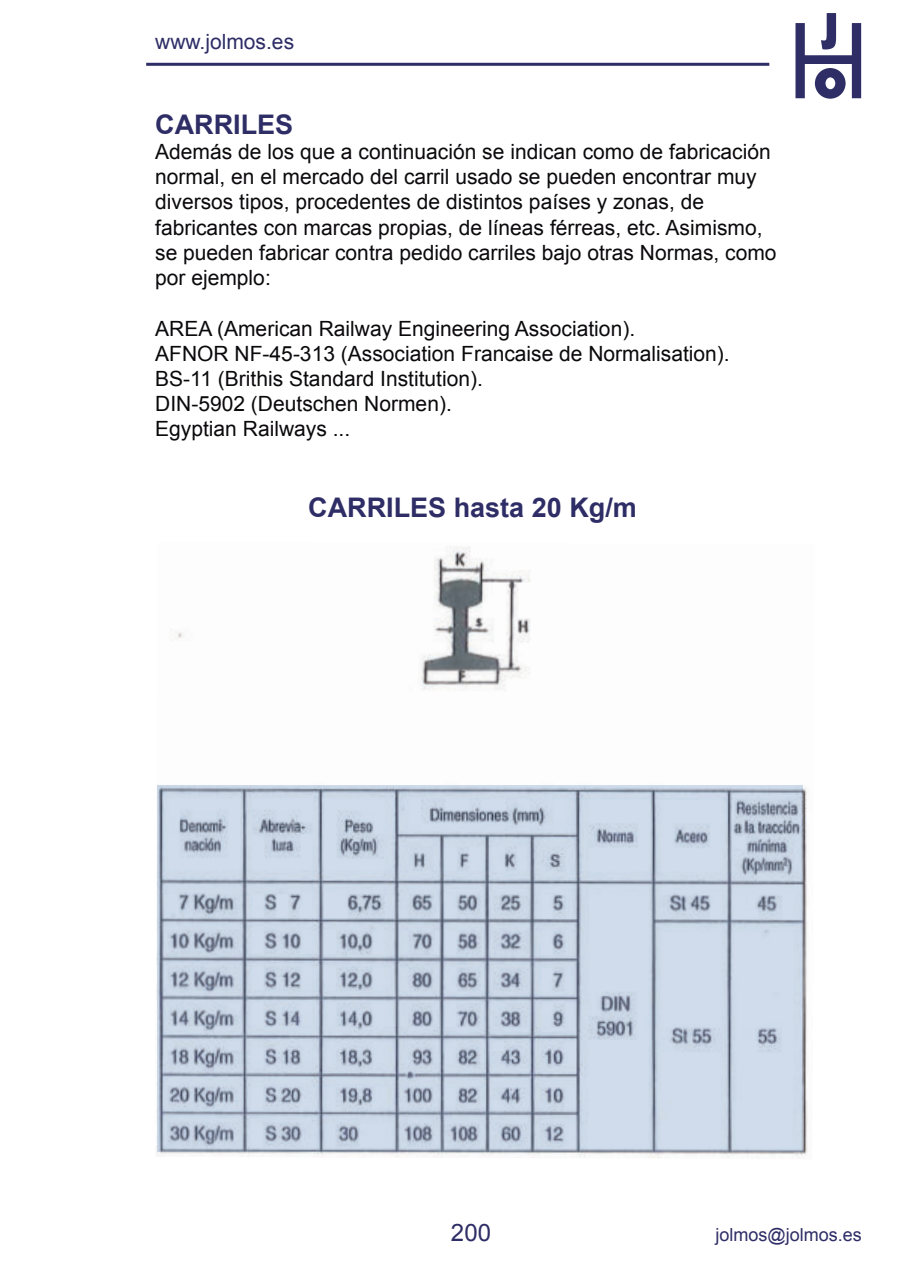
<style>
.page{position:relative;width:902px;height:1276px;background:#fff}
.page>*{position:absolute;margin:0;border:0;box-sizing:border-box;transform-origin:0 0}
.t1{font:700 27px "Arial";color:#2e2d66}
.t2{font:24px "Arial";color:#2e2d66}
.t3{font:21px/25.2px "Arial";color:#0b090c}
.t4{font:21px "Arial";color:#2e2d66}
.t5{font:18px "Arial";color:#2e2d66}
</style>
<div class="page">
<svg style="left:795px;top:13px;width:66px;height:86px"></svg>
<hr style="left:146px;top:63px;width:623px;height:3px;background:#2e2d66">
<img style="left:156px;top:546px;width:652px;height:612px">
<svg style="left:157px;top:784px;width:646px;height:367px;background:#bcc8d8"></svg>
<p class="t4" style="left:155px;top:34px;width:140px">www.jolmos.es</p>
<p class="t1" style="left:155px;top:114px;width:139px">CARRILES</p>
<p class="t3" style="left:155px;top:141px;width:622px">Además de los que a continuación se indican como de fabricación normal, en el mercado del carril usado se pueden encontrar muy diversos tipos, procedentes de distintos países y zonas, de fabricantes con marcas propias, de líneas férreas, etc. Asimismo, se pueden fabricar contra pedido carriles bajo otras Normas, como por ejemplo:</p>
<p class="t3" style="left:155px;top:317px;width:576px">AREA (American Railway Engineering Association).<br>AFNOR NF-45-313 (Association Francaise de Normalisation).<br>BS-11 (Brithis Standard Institution).<br>DIN-5902 (Deutschen Normen).<br>Egyptian Railways ...</p>
<p class="t1" style="left:308px;top:497px;width:330px">CARRILES hasta 20 Kg/m</p>
<p class="t2" style="left:451px;top:1223px;width:42px">200</p>
<p class="t5" style="left:715px;top:1227px;width:148px">jolmos@jolmos.es</p>
</div>
